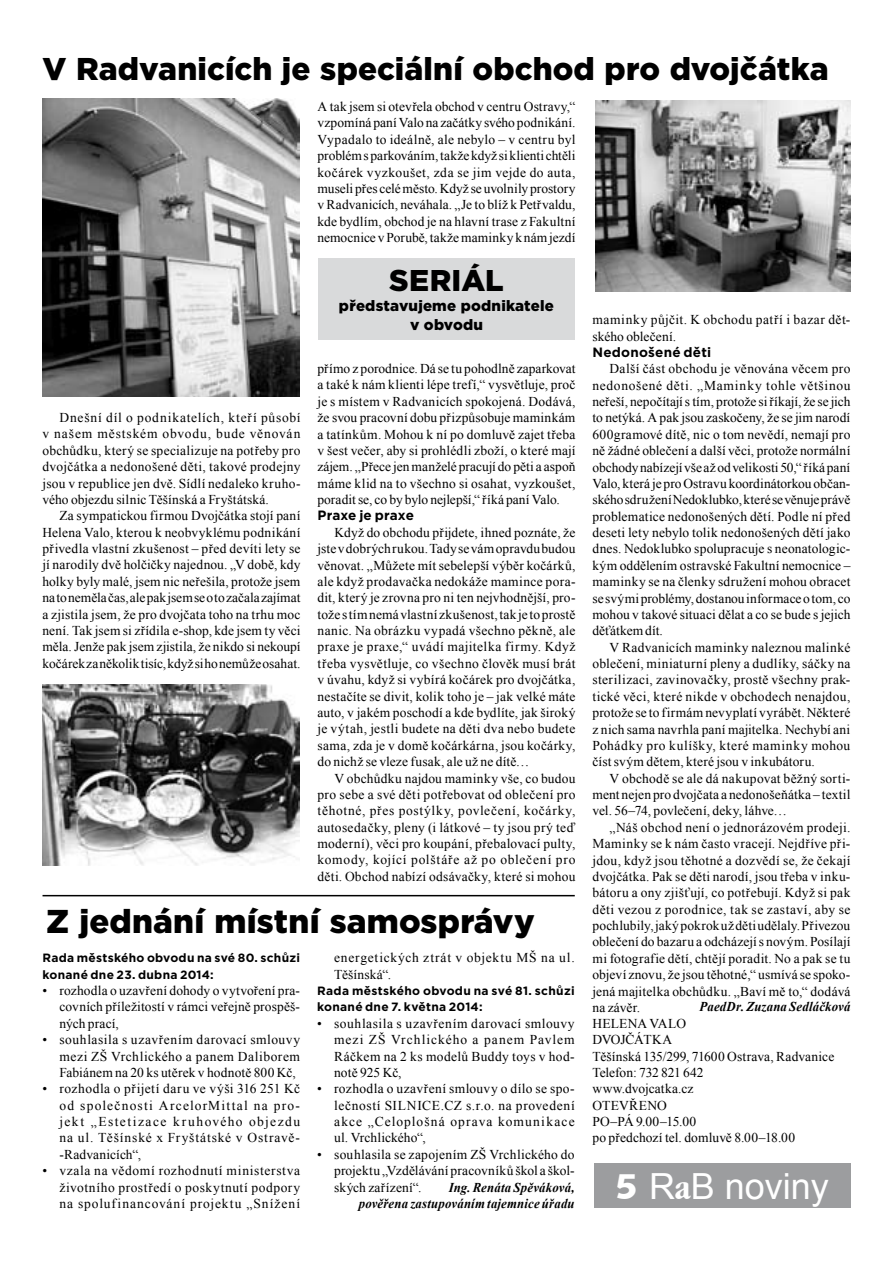
<style>
.page{position:relative;width:893px;height:1263px;background:#fff}
.page>*{position:absolute;margin:0;border:0;box-sizing:border-box;transform-origin:0 0}
.t1{font:36px "Arial";color:#fff}
.t2{font:900 33px "Gotham";letter-spacing:.005em;color:#000}
.t3{font:900 31.5px "Gotham";letter-spacing:.005em;color:#000}
.t4{font:900 30px "Gotham";letter-spacing:.015em;color:#000}
.t5{font:900 15px/19.5px "Gotham";letter-spacing:.01em;color:#000;text-align:center}
.t6{font:13.5px/16.4px "Times New Roman";letter-spacing:.015em;color:#000;text-align:justify}
.t7{font:italic 700 13.5px/16.4px "Times New Roman";letter-spacing:.01em;color:#000;text-align:right;scale:.95 1}
.t8{font:13.5px/16.4px "Times New Roman";letter-spacing:.05em;color:#000}
.t9{font:700 13.5px "Gotham";letter-spacing:.015em;color:#000}
.t10{font:700 12px/16.4px "Gotham";letter-spacing:.025em;color:#000}
.s1{font-family:"Humanst 531 Blk BTCE Black"}
.s2{font-family:"Garmd ITC Bk Cn BTCE Bold Condensed"}
</style>
<div class="page">
<div style="left:594px;top:1163px;width:256px;height:45px;background:#9c9d9f"></div>
<div style="left:318px;top:258px;width:257px;height:81px;background:#d9dadb"></div>
<hr style="left:43px;top:895px;width:532px;height:1px;background:#000">
<img style="left:596px;top:101px;width:254px;height:191px">
<img style="left:43px;top:684px;width:256px;height:181px">
<img style="left:43px;top:98px;width:256px;height:298px">
<h3 class="t3" style="left:43px;top:48px;width:787px">VRadvanicích je speciální obchod pro dvojčátka</h3>
<p class="t6" style="left:317px;top:98px;width:260px">A tak jsem si otevřela obchod v centru Ostravy,“ vzpomíná paní Valo na začátky svého podnikání.<br>Vypadalo to ideálně, ale nebylo – v centru byl problém sparkováním, takže když si klienti chtěli kočárek vyzkoušet, zda se jim vejde do auta, museli přes celé město. Když se uvolnily prostory v Radvanicích, neváhala. „Je to blíž k Petřvaldu, kde bydlím, obchod je na hlavní trase z Fakultní nemocnice v Porubě, takže maminky k nám jezdí</p>
<p class="t6" style="left:43px;top:409px;width:259px;text-indent:17px">Dnešní díl o podnikatelích, kteří působí v našem městském obvodu, bude věnován obchůdku, který se specializuje na potřeby pro dvojčátka a nedonošené děti, takové prodejny jsou v republice jen dvě. Sídlí nedaleko kruho&shy;vého objezdu silnic Těšínská a Fryštátská.</p>
<p class="t6" style="left:43px;top:507px;width:259px;text-indent:17px">Za sympatickou firmou Dvojčátka stojí paní Helena Valo, kterou k neobvyklému podnikání přivedla vlastní zkušenost – před devíti lety se jí narodily dvě holčičky najednou. „V době, kdy holky byly malé, jsem nic neřešila, protože jsem na to neměla čas, ale pak jsem se oto začala zajímat a zjistila jsem, že pro dvojčata toho na trhu moc není. Tak jsem si zřídila e-shop, kde jsem ty věci měla. Jenže pak jsem zjistila, že nikdo si nekoupí kočárek za několik tisíc, když si ho nemůže osahat.</p>
<h3 class="t4" style="left:389px;top:260px;width:116px">seriál</h3>
<p class="t5" style="left:339px;top:296px;width:216px">představujeme podnikatele v obvodu</p>
<p class="t6" style="left:317px;top:360px;width:259px">přímo z porodnice. Dá se tu pohodlně zaparkovat a také k nám klienti lépe trefí,“ vysvětluje, proč je s místem v Radvanicích spokojená. Dodává, že svou pracovní dobu přizpůsobuje maminkám a tatínkům. Mohou k ní po domluvě zajet třeba v šest večer, aby si prohlédli zboží, o které mají zájem. „Přece jen manželé pracují do pěti a aspoň máme klid na to všechno si osahat, vyzkoušet, poradit se, co by bylo nejlepší,“ říká paní Valo.</p>
<p class="t9" style="left:317px;top:507px;width:98px">Praxe je praxe</p>
<p class="t6" style="left:317px;top:524px;width:259px;text-indent:17px">Když do obchodu přijdete, ihned poznáte, že jste vdobrých rukou. Tady se vám opravdu budou věnovat. „Můžete mít sebelepší výběr kočárků, ale když prodavačka nedokáže mamince pora&shy;dit, který je zrovna pro ni ten nejvhodnější, pro&shy;tože stím nemá vlastní zkušenost, tak je to prostě nanic. Na obrázku vypadá všechno pěkně, ale praxe je praxe,“ uvádí majitelka firmy. Když třeba vysvětluje, co všechno člověk musí brát v úvahu, když si vybírá kočárek pro dvojčátka, nestačíte se divit, kolik toho je – jak velké máte auto, v jakém poschodí a kde bydlíte, jak široký je výtah, jestli budete na děti dva nebo budete sama, zda je v domě kočárkárna, jsou kočárky, do nichž se vleze fusak, ale už ne dítě…</p>
<p class="t6" style="left:317px;top:770px;width:259px;text-indent:17px">V obchůdku najdou maminky vše, co budou pro sebe a své děti potřebovat od oblečení pro těhotné, přes postýlky, povlečení, kočárky, autosedačky, pleny (i látkové – ty jsou prý teď moderní), věci pro koupání, přebalovací pulty, komody, kojící polštáře až po oblečení pro děti. Obchod nabízí odsávačky, které si mohou</p>
<h2 class="t2" style="left:46px;top:898px;width:490px">Z jednání místní samosprávy</h2>
<p class="t10" style="left:43px;top:950px;width:259px">Rada městského obvodu na své 80. schůzi konané dne 23. dubna 2014:</p>
<p class="t6" style="left:60px;top:982px;width:242px;text-indent:-17px">• rozhodla o uzavření dohody o vytvoření pra&shy;covních příležitostí v rámci veřejně prospěš&shy;ných prací,</p>
<p class="t6" style="left:60px;top:1031px;width:242px;text-indent:-17px">• souhlasila s uzavřením darovací smlouvy mezi ZŠ Vrchlického a panem Daliborem Fabiánem na 20 ks utěrek v hodnotě 800 Kč,</p>
<p class="t6" style="left:60px;top:1080px;width:242px;text-indent:-17px">• rozhodla o přijetí daru ve výši 316 251 Kč od společnosti ArcelorMittal na pro&shy;jekt „Estetizace kruhového objezdu na ul. Těšínské x Fryštátské v Ostravě-‑Radvanicích“,</p>
<p class="t6" style="left:60px;top:1162px;width:242px;text-indent:-17px">• vzala na vědomí rozhodnutí ministerstva životního prostředí o poskytnutí podpory na spolufinancování projektu „Snížení</p>
<p class="t8" style="left:334px;top:949px;width:242px">energetických ztrát v objektu MŠ na ul.<br>Těšínská“.</p>
<p class="t10" style="left:317px;top:982px;width:259px">Rada městského obvodu na své 81. schůzi konané dne 7. května 2014:</p>
<p class="t6" style="left:334px;top:1015px;width:242px;text-indent:-17px">• souhlasila s uzavřením darovací smlouvy mezi ZŠ Vrchlického a panem Pavlem Ráčkem na 2 ks modelů Buddy toys v hod&shy;notě 925 Kč,</p>
<p class="t6" style="left:334px;top:1080px;width:242px;text-indent:-17px">• rozhodla o uzavření smlouvy o dílo se spo&shy;lečností SILNICE.CZ s.r.o. na provedení akce „Celoplošná oprava komunikace ul. Vrchlického“,</p>
<p class="t6" style="left:334px;top:1146px;width:242px;text-indent:-17px">• souhlasila se zapojením ZŠ Vrchlického do projektu „Vzdělávání pracovníků škol a škol&shy;ských zařízení“.</p>
<p class="t7" style="left:359px;top:1178px;width:229px">Ing. Renáta Spěváková,<br>pověřena zastupováním tajemnice úřadu</p>
<p class="t6" style="left:592px;top:311px;width:259px">maminky půjčit. K obchodu patří i bazar dět&shy;ského oblečení.</p>
<p class="t9" style="left:592px;top:343px;width:120px">Nedonošené děti</p>
<p class="t6" style="left:592px;top:360px;width:259px;text-indent:17px">Další část obchodu je věnována věcem pro nedonošené děti. „Maminky tohle většinou neřeší, nepočítají s tím, protože si říkají, že se jich to netýká. A pak jsou zaskočeny, že se jim narodí 600gramové dítě, nic o tom nevědí, nemají pro ně žádné oblečení a další věci, protože normální obchody nabízejí vše až od velikosti 50,“ říká paní Valo, která je pro Ostravu koordinátorkou občan&shy;ského sdružení Nedoklubko, které se věnuje právě problematice nedonošených dětí. Podle ní před deseti lety nebylo tolik nedonošených dětí jako dnes. Nedoklubko spolupracuje s neonatologic&shy;kým oddělením ostravské Fakultní nemocnice – maminky se na členky sdružení mohou obracet se svými problémy, dostanou informace otom, co mohou v takové situaci dělat a co se bude s jejich děťátkem dít.</p>
<p class="t6" style="left:592px;top:639px;width:259px;text-indent:17px">V Radvanicích maminky naleznou malinké oblečení, miniaturní pleny a dudlíky, sáčky na sterilizaci, zavinovačky, prostě všechny prak&shy;tické věci, které nikde v obchodech nenajdou, protože se to firmám nevyplatí vyrábět. Některé z nich sama navrhla paní majitelka. Nechybí ani Pohádky pro kulíšky, které maminky mohou číst svým dětem, které jsou v inkubátoru.</p>
<p class="t6" style="left:592px;top:770px;width:259px;text-indent:17px">V obchodě se ale dá nakupovat běžný sorti&shy;ment nejen pro dvojčata a nedonošeňátka – textil vel. 56–74, povlečení, deky, láhve…</p>
<p class="t6" style="left:592px;top:819px;width:260px;text-indent:17px">„Náš obchod není o jednorázovém prodeji.<br>Maminky se k nám často vracejí. Nejdříve při&shy;jdou, když jsou těhotné a dozvědí se, že čekají dvojčátka. Pak se děti narodí, jsou třeba v inku&shy;bátoru a ony zjišťují, co potřebují. Když si pak děti vezou z porodnice, tak se zastaví, aby se pochlubily, jaký pokrok už děti udělaly. Přivezou oblečení do bazaru a odcházejí s novým. Posílají mi fotografie dětí, chtějí poradit. No a pak se tu objeví znovu, že jsou těhotné,“ usmívá se spoko&shy;jená majitelka obchůdku. „Baví mě to,“ dodává na závěr.</p>
<p class="t7" style="left:700px;top:998px;width:160px">PaedDr. Zuzana Sedláčková</p>
<p class="t6" style="left:592px;top:1015px;width:243px;text-align:left">HELENA VALO<br>DVOJČÁTKA<br>Těšínská 135/299, 71600 Ostrava, Radvanice<br>Telefon: 732 821 642<br>www.dvojcatka.cz<br>OTEVŘENO<br>PO–PÁ 9.00–15.00<br>po předchozí tel. domluvě 8.00–18.00</p>
<h1 class="t1" style="left:615px;top:1163px;width:215px"><span class="s1">5</span> R<span class="s2">a</span>B noviny</h1>
</div>
